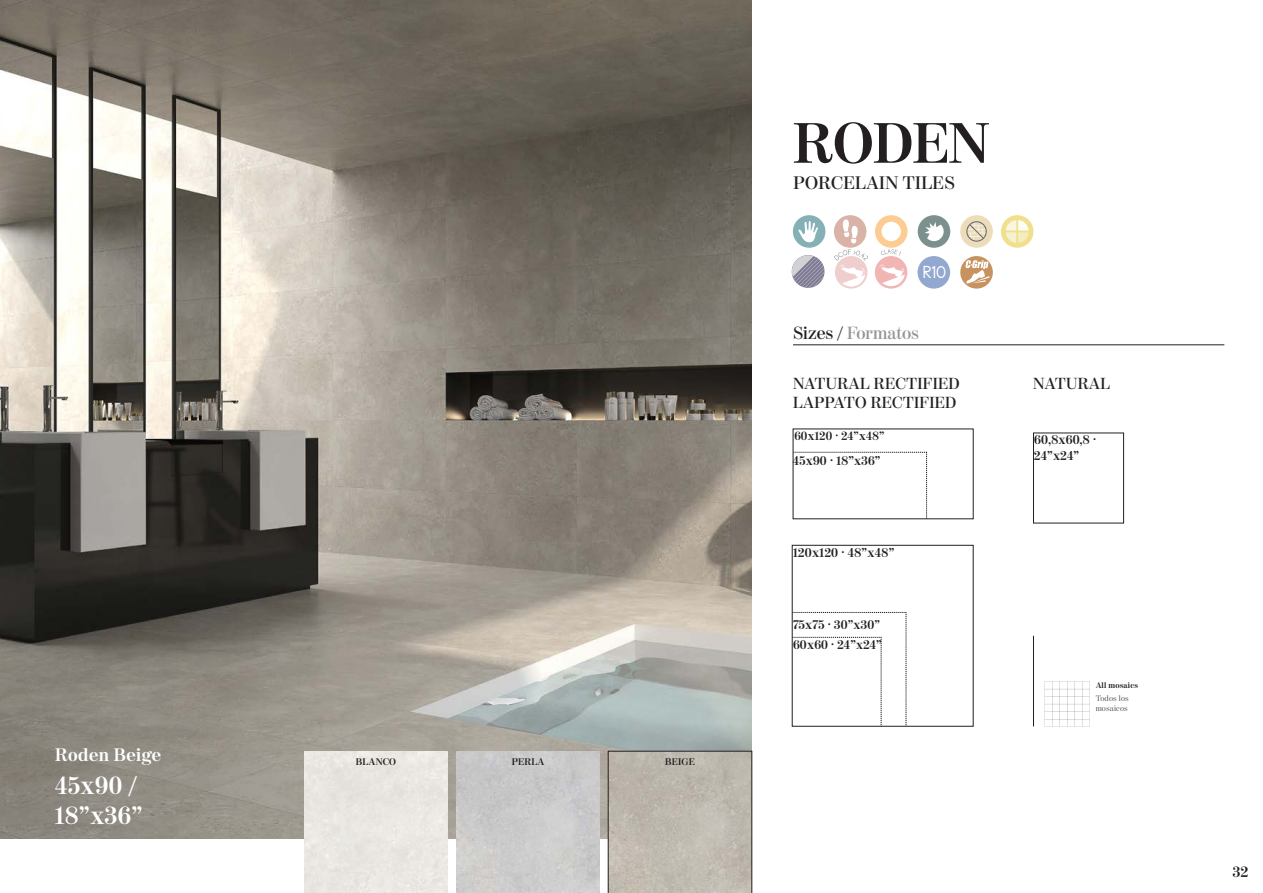
<style>
.page{position:relative;width:1263px;height:893px;background:#fff}
.page>*{position:absolute;margin:0;border:0;box-sizing:border-box;transform-origin:0 0}
.TITULO_COLECCION{font:700 56.55px "Moderno FB";color:#231f20}
.Tamaño_foto{font:700 24.9px/29.8px "Moderno FB";letter-spacing:.02em;color:#fff}
.Material_Coleccion{font:600 18px "Moderno FB";letter-spacing:.02em;color:#231f20}
.Texto_foto{font:700 18px "Moderno FB";letter-spacing:.02em;color:#fff}
.Formato-grafica{font:600 17.55px "Moderno FB";color:#939598}
.t1{font:17.55px "Cicle Gordita";color:#fff}
.Material_Colección_2{font:600 15.9px "Moderno FB";letter-spacing:.02em;color:#231f20}
.t2{font:700 15px "Moderno FB";color:#231f20}
.Tamaño_piezas{font:700 12.75px "Moderno FB";letter-spacing:.02em;color:#231f20}
.Tamaño_piezas-2{font:700 12.6px "Moderno FB";letter-spacing:.02em;color:#231f20}
.Tamaño_piezas-3{font:700 12px "Moderno FB";letter-spacing:.02em;color:#231f20}
.Nombres_colores{font:700 9.6px "Moderno FB";letter-spacing:.02em;color:#231f20}
.Tamaño_piezas-4{font:700 7.95px/12.8px "Moderno FB";letter-spacing:.02em;color:#231f20}
.Tamaño_piezas-5{font:300 7.95px "Moderno FB";letter-spacing:.02em;color:#3e3e3f}
.s1{color:#231f20}
.s2{font-weight:300;color:#3e3e3f}
</style>
<div class="page">
<div style="left:792px;top:545px;width:181px;height:181px;border:1px solid #231f20"></div>
<img style="left:0;top:0;width:752px;height:839px">
<img style="left:456px;top:751px;width:144px;height:142px">
<svg style="left:608px;top:751px;width:144px;height:142px;background:#bcb6ac"></svg>
<svg style="left:1044px;top:681px;width:46px;height:45px"></svg>
<hr style="left:1033px;top:636px;width:1px;height:90px;background:#231f20">
<div style="left:1033px;top:433px;width:91px;height:90px;border:1px solid #231f20"></div>
<hr style="left:793px;top:344px;width:431px;height:1px;background:#231f20">
<svg style="left:792px;top:612px;width:115px;height:115px"></svg>
<div style="left:875px;top:215px;width:32px;height:33px;background:#fdcc93;border-radius:50%"></div>
<div style="left:881px;top:222px;width:20px;height:19px;background:#fff;border-radius:50%"></div>
<div style="left:834px;top:215px;width:32px;height:33px;background:#d9b3a7;border-radius:50%"></div>
<div style="left:960px;top:215px;width:33px;height:33px;background:#ecdcb9;border-radius:50%"></div>
<svg style="left:966px;top:221px;width:21px;height:21px"></svg>
<div style="left:793px;top:215px;width:32px;height:33px;background:#85b1b6;border-radius:50%"></div>
<svg style="left:798px;top:221px;width:20px;height:22px"></svg>
<svg style="left:835px;top:256px;width:32px;height:33px"></svg>
<svg style="left:834px;top:219px;width:34px;height:68px"></svg>
<div style="left:875px;top:256px;width:32px;height:33px;background:#f1b5b4;border-radius:50%"></div>
<svg style="left:879px;top:264px;width:26px;height:22px"></svg>
<svg style="left:880px;top:249px;width:21px;height:7px"></svg>
<div style="left:960px;top:256px;width:33px;height:33px;background:#c89260;border-radius:50%"></div>
<svg style="left:965px;top:260px;width:24px;height:24px"></svg>
<div style="left:918px;top:215px;width:32px;height:33px;background:#7c918d;border-radius:50%"></div>
<svg style="left:924px;top:222px;width:20px;height:19px"></svg>
<div style="left:917px;top:256px;width:33px;height:33px;background:#93a8cf;border-radius:50%"></div>
<svg style="left:793px;top:452px;width:134px;height:67px"></svg>
<div style="left:304px;top:751px;width:144px;height:142px;background:#eae7e2"></div>
<div style="left:1001px;top:215px;width:32px;height:33px;background:#f0e08c;border-radius:50%"></div>
<svg style="left:1006px;top:220px;width:22px;height:23px"></svg>
<svg style="left:792px;top:255px;width:32px;height:33px"></svg>
<p class="Texto_foto" style="left:55px;top:744px;width:107px">Roden Beige</p>
<p class="Nombres_colores" style="left:512px;top:756px;width:34px">PERLA</p>
<p class="Nombres_colores" style="left:665px;top:756px;width:31px">BEIGE</p>
<p class="Tamaño_foto" style="left:55px;top:771px;width:89px">45x90 /<br>18”x36”</p>
<p class="Nombres_colores" style="left:356px;top:756px;width:42px">BLANCO</p>
<p class="TITULO_COLECCION" style="left:793px;top:112px;width:197px">RODEN</p>
<p class="Material_Coleccion" style="left:793px;top:173px;width:163px">PORCELAIN TILES</p>
<p class="t1" style="left:923px;top:263px;width:25px">R10</p>
<p class="Formato-grafica" style="left:793px;top:323px;width:128px"><span class="s1">Sizes /</span> Formatos</p>
<p class="Material_Colección_2" style="left:793px;top:374px;width:168px">NATURAL RECTIFIED</p>
<p class="Material_Colección_2" style="left:793px;top:394px;width:165px">LAPPATO RECTIFIED</p>
<p class="Tamaño_piezas-3" style="left:794px;top:430px;width:91px">60x120 · 24”x48”</p>
<p class="Tamaño_piezas-2" style="left:793px;top:454px;width:89px">45x90 · 18”x36”</p>
<p class="Tamaño_piezas" style="left:793px;top:546px;width:103px">120x120 · 48”x48”</p>
<p class="Tamaño_piezas-2" style="left:793px;top:618px;width:88px">75x75 · 30”x30”</p>
<p class="Tamaño_piezas-2" style="left:793px;top:638px;width:90px">60x60 · 24”x24”</p>
<p class="Material_Colección_2" style="left:1033px;top:374px;width:78px">NATURAL</p>
<p class="Tamaño_piezas" style="left:1034px;top:433px;width:63px">60,8x60,8 ·</p>
<p class="Tamaño_piezas" style="left:1034px;top:448px;width:46px">24”x24”</p>
<p class="Tamaño_piezas-4" style="left:1096px;top:680px;width:44px">All mosaics<br><span class="s2">Todos los</span></p>
<p class="Tamaño_piezas-5" style="left:1096px;top:704px;width:34px">mosaicos</p>
<p class="t2" style="left:1233px;top:863px;width:17px">32</p>
</div>
